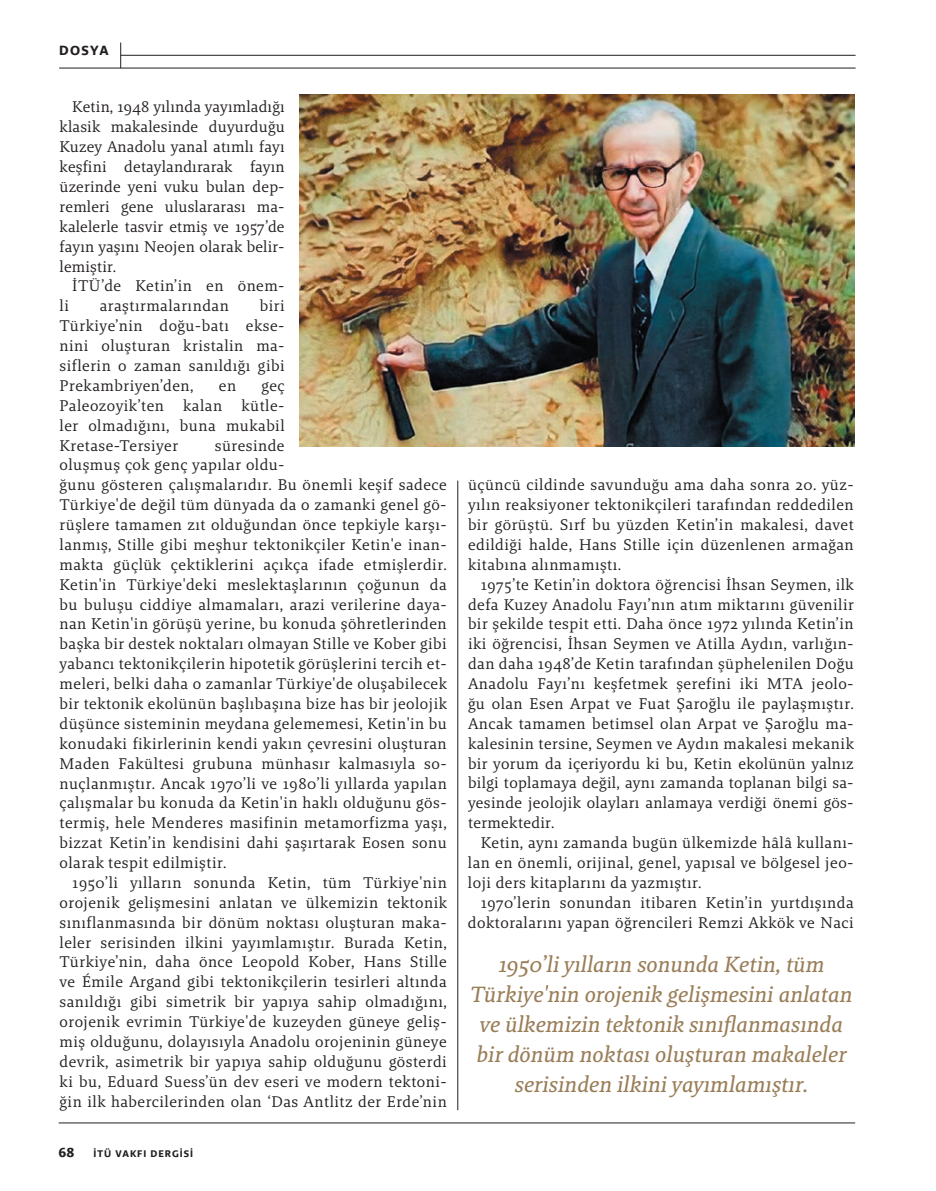
<style>
.page{position:relative;width:936px;height:1191px;background:#fff}
.page>*{position:absolute;margin:0;border:0;box-sizing:border-box;transform-origin:0 0}
.t1{font:italic 22.5px/30px "Brando Text";color:#997e58;text-align:center}
.t2{font:15.75px/20px "Brando";letter-spacing:.03em;color:#231f20;text-align:justify}
.t3{font:700 13.5px "Brando Sans";letter-spacing:.085em;color:#231f20}
.t4{font:700 9.75px "Brando Sans";letter-spacing:.1em;color:#231f20}
</style>
<div class="page">
<hr style="left:59px;top:1122px;width:796px;height:1px;background:#231f20">
<hr style="left:59px;top:68px;width:796px;height:1px;background:#231f20">
<hr style="left:121px;top:55px;width:734px;height:1px;background:#231f20">
<svg style="left:120px;top:43px;width:1px;height:25px"></svg>
<hr style="left:457px;top:480px;width:1px;height:630px;background:#231f20">
<img style="left:300px;top:95px;width:554px;height:351px">
<p class="t3" style="left:59px;top:42px;width:51px">DOSYA</p>
<p class="t2" style="left:60px;top:97px;width:227px;text-indent:13px">Ketin, 1948 yılında yayımladığı klasik makalesinde duyurduğu Kuzey Anadolu yanal atımlı fayı keşfini detaylandırarak fayın üzerinde yeni vuku bulan dep&shy;remleri gene uluslararası ma&shy;kalelerle tasvir etmiş ve 1957’de fayın yaşını Neojen olarak belir&shy;lemiştir.</p>
<p class="t2" style="left:72px;top:276px;width:214px">İTÜ’de Ketin’in en önem-</p>
<p class="t2" style="left:60px;top:296px;width:11px">li</p>
<p class="t2" style="left:100px;top:296px;width:130px">araştırmalarından</p>
<p class="t2" style="left:60px;top:296px;width:227px;text-indent:200px">biri Türkiye’nin doğu-batı ekse&shy;nini oluşturan kristalin ma&shy;siflerin o zaman sanıldığı gibi Prekambriyen’den,</p>
<p class="t2" style="left:60px;top:375px;width:227px;text-indent:202px">geç Paleozoyik’ten kalan kütle&shy;ler olmadığını, buna mukabil Kretase-Tersiyer</p>
<p class="t2" style="left:219px;top:375px;width:19px">en</p>
<p class="t2" style="left:60px;top:435px;width:389px;text-align:left;text-indent:155px">süresinde<br>oluşmuş çok genç yapılar oldu-<br>ğunu gösteren çalışmalarıdır. Bu önemli keşif sadece Türkiye'de değil tüm dünyada da o zamanki genel gö&shy;rüşlere tamamen zıt olduğundan önce tepkiyle karşı&shy;lanmış, Stille gibi meşhur tektonikçiler Ketin'e inan&shy;makta güçlük çektiklerini açıkça ifade etmişlerdir.<br>Ketin'in Türkiye'deki meslektaşlarının çoğunun da bu buluşu ciddiye almamaları, arazi verilerine daya&shy;nan Ketin'in görüşü yerine, bu konuda şöhretlerinden başka bir destek noktaları olmayan Stille ve Kober gibi yabancı tektonikçilerin hipotetik görüşlerini tercih et&shy;meleri, belki daha o zamanlar Türkiye'de oluşabilecek bir tektonik ekolünün başlıbaşına bize has bir jeolojik düşünce sisteminin meydana gelememesi, Ketin'in bu konudaki fikirlerinin kendi yakın çevresini oluşturan Maden Fakültesi grubuna münhasır kalmasıyla so&shy;nuçlanmıştır. Ancak 1970’li ve 1980’li yıllarda yapılan çalışmalar bu konuda da Ketin'in haklı olduğunu gös&shy;termiş, hele Menderes masifinin metamorfizma yaşı, bizzat Ketin’in kendisini dahi şaşırtarak Eosen sonu olarak tespit edilmiştir.</p>
<p class="t2" style="left:60px;top:872px;width:389px;text-indent:13px">1950’li yılların sonunda Ketin, tüm Türkiye'nin orojenik gelişmesini anlatan ve ülkemizin tektonik sınıflanmasında bir dönüm noktası oluşturan maka&shy;leler serisinden ilkini yayımlamıştır. Burada Ketin, Türkiye’nin, daha önce Leopold Kober, Hans Stille ve Émile Argand gibi tektonikçilerin tesirleri altında sanıldığı gibi simetrik bir yapıya sahip olmadığını, orojenik evrimin Türkiye'de kuzeyden güneye geliş&shy;miş olduğunu, dolayısıyla Anadolu orojeninin güneye devrik, asimetrik bir yapıya sahip olduğunu gösterdi ki bu, Eduard Suess’ün dev eseri ve modern tektoni&shy;ğin ilk habercilerinden olan ‘Das Antlitz der Erde’nin</p>
<p class="t3" style="left:58px;top:1143px;width:17px">68</p>
<p class="t4" style="left:94px;top:1147px;width:101px">İTÜ VAKFI DERGİSİ</p>
<p class="t2" style="left:468px;top:474px;width:387px">üçüncü cildinde savunduğu ama daha sonra 20. yüz&shy;yılın reaksiyoner tektonikçileri tarafından reddedilen bir görüştü. Sırf bu yüzden Ketin’in makalesi, davet edildiği halde, Hans Stille için düzenlenen armağan kitabına alınmamıştı.</p>
<p class="t2" style="left:468px;top:574px;width:387px;text-indent:13px">1975’te Ketin’in doktora öğrencisi İhsan Seymen, ilk defa Kuzey Anadolu Fayı’nın atım miktarını güvenilir bir şekilde tespit etti. Daha önce 1972 yılında Ketin’in iki öğrencisi, İhsan Seymen ve Atilla Aydın, varlığın&shy;dan daha 1948’de Ketin tarafından şüphelenilen Doğu Anadolu Fayı’nı keşfetmek şerefini iki MTA jeolo&shy;ğu olan Esen Arpat ve Fuat Şaroğlu ile paylaşmıştır.<br>Ancak tamamen betimsel olan Arpat ve Şaroğlu ma&shy;kalesinin tersine, Seymen ve Aydın makalesi mekanik bir yorum da içeriyordu ki bu, Ketin ekolünün yalnız bilgi toplamaya değil, aynı zamanda toplanan bilgi sa&shy;yesinde jeolojik olayları anlamaya verdiği önemi gös&shy;termektedir.</p>
<p class="t2" style="left:468px;top:832px;width:387px;text-indent:13px">Ketin, aynı zamanda bugün ülkemizde hâlâ kullanı&shy;lan en önemli, orijinal, genel, yapısal ve bölgesel jeo&shy;loji ders kitaplarını da yazmıştır.</p>
<p class="t2" style="left:468px;top:892px;width:387px;text-align:right">1970’lerin sonundan itibaren Ketin’in yurtdışında doktoralarını yapan öğrencileri Remzi Akkök ve Naci</p>
<h1 class="t1" style="left:470px;top:949px;width:383px">1950’li yılların sonunda Ketin, tüm Türkiye'nin orojenik gelişmesini anlatan ve ülkemizin tektonik sınıflanmasında bir dönüm noktası oluşturan makaleler serisinden ilkini yayımlamıştır.</h1>
</div>
